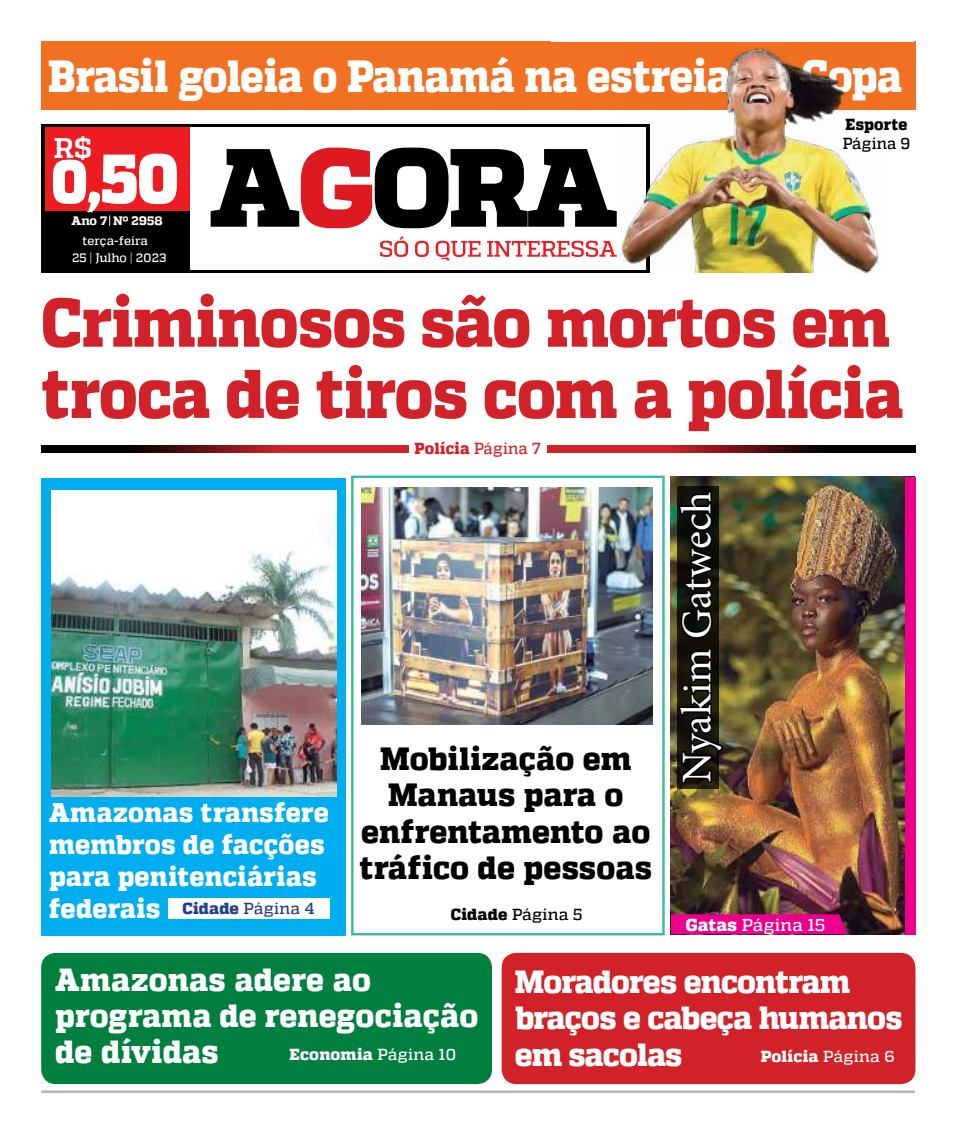
<style>
.page{position:relative;width:957px;height:1134px;background:#fff}
.page>*{position:absolute;margin:0;border:0;box-sizing:border-box;transform-origin:0 0}
.t1{font:800 68.75px/71.2px "MW Quadon";letter-spacing:-.01em;color:#d12229;scale:.91 1}
.t2{font:900 60.75px "MW Quadon";color:#fff;scale:.91 1}
.t3{font:800 44.88px "MW Quadon";letter-spacing:-.015em;color:#fff;scale:.9 1}
.t4{font:42.25px "Minion Pro";color:#fff}
.t5{font:800 32px/36.4px "MW Quadon";letter-spacing:.005em;color:#000;text-align:center;scale:.95 1}
.t6{font:800 31.88px/36px "MW Quadon";letter-spacing:-.015em;color:#fff;scale:.95 1}
.t7{font:800 31.88px/36px "MW Quadon";letter-spacing:.01em;color:#fff;scale:.95 1}
.t8{font:800 27px/31.9px "MW Quadon";letter-spacing:.01em;color:#fff;scale:.95 1}
.t9{font:700 18.25px "MW Quadon";color:#fff}
.t10{font:500 17.12px "MW Quadon";letter-spacing:.02em;color:#fff}
.t11{font:800 16px "MW Quadon";letter-spacing:.015em;color:#fff}
.t12{font:800 16px "MW Quadon";letter-spacing:.015em;color:#d12229;scale:.95 1}
.t13{font:500 16px "MW Quadon";letter-spacing:.02em;color:#000}
.t14{font:800 16px "MW Quadon";letter-spacing:.01em;color:#000;scale:.95 1}
.t15{font:500 16px "MW Quadon";letter-spacing:.02em;color:#000;scale:.95 1}
.t16{font:500 12.25px/17.5px "MW Quadon";color:#fff}
.t17{font:800 12.25px "MW Quadon";letter-spacing:.01em;color:#fff}
.s1{font-size:28.25px}
.s2{font-size:69.38px}
.s3{font-size:16px;color:#24408e}
.s4{font-weight:500;font-size:16px;color:#24408e}
.s5{font-weight:500}
.s6{font-weight:800}
</style>
<div class="page">
<img style="left:671px;top:477px;width:234px;height:457px">
<div style="left:41px;top:42px;width:874px;height:68px;background:#f27021"></div>
<div style="left:351px;top:476px;width:314px;height:459px;border:2px solid #3abb9d"></div>
<div style="left:41px;top:953px;width:451px;height:131px;background:#007f3f;border-radius:15px"></div>
<div style="left:501px;top:953px;width:414px;height:131px;background:#d12229;border-radius:15px"></div>
<div style="left:41px;top:210px;width:148px;height:63px;background:#000"></div>
<div style="left:41px;top:127px;width:148px;height:83px;background:#ed1c23"></div>
<hr style="left:41px;top:125px;width:4px;height:148px;background:#000">
<svg style="left:211px;top:148px;width:406px;height:80px"></svg>
<svg style="left:380px;top:236px;width:28px;height:21px"></svg>
<svg style="left:415px;top:241px;width:14px;height:16px"></svg>
<svg style="left:436px;top:241px;width:45px;height:20px"></svg>
<svg style="left:487px;top:241px;width:130px;height:16px"></svg>
<hr style="left:41px;top:270px;width:609px;height:3px;background:#000">
<hr style="left:41px;top:1090px;width:874px;height:3px;background:#b1b3b5">
<svg style="left:41px;top:445px;width:368px;height:7px;background:#731216"></svg>
<svg style="left:547px;top:445px;width:368px;height:8px;background:#711216"></svg>
<div style="left:41px;top:478px;width:304px;height:457px;background:#00adef"></div>
<div style="left:168px;top:898px;width:161px;height:20px;background:#fff"></div>
<hr style="left:41px;top:124px;width:609px;height:3px;background:#000">
<img style="left:361px;top:487px;width:292px;height:238px">
<div style="left:905px;top:477px;width:10px;height:457px;background:#ec008b"></div>
<svg style="left:671px;top:914px;width:176px;height:20px;background:#e50187"></svg>
<img style="left:621px;top:48px;width:258px;height:225px">
<svg style="left:677px;top:486px;width:41px;height:303px"></svg>
<svg style="left:676px;top:646px;width:48px;height:139px;background:#18150b"></svg>
<svg style="left:676px;top:489px;width:38px;height:151px;background:#0b0d07"></svg>
<img style="left:51px;top:491px;width:285px;height:305px">
<h3 class="t3" style="left:48px;top:50px;width:950px">Brasil goleia o Panamá na estreia da Copa</h3>
<p class="t9" style="left:54px;top:137px;width:40px">R$<span class="s1">R$</span></p>
<h2 class="t2" style="left:52px;top:146px;width:140px">0,<span class="s2">50</span></h2>
<p class="t17" style="left:72px;top:214px;width:93px">Ano 7 Nº 2958</p>
<p class="t16" style="left:72px;top:232px;width:96px;text-indent:10px">terça-feira<br>25 | Julho | 2023</p>
<p class="t14" style="left:845px;top:115px;width:66px">Esporte</p>
<p class="t15" style="left:842px;top:134px;width:73px">Página 9</p>
<h1 class="t1" style="left:41px;top:288px;width:949px">Criminosos são mortos em troca de tiros com a polícia</h1>
<p class="t8" style="left:49px;top:797px;width:296px">Amazonas transfere membros de facções para penitenciárias federais <span class="s3">Cidade</span> <span class="s4">Página 4</span></p>
<p class="t12" style="left:415px;top:439px;width:134px">Polícia <span class="s5">Página 7</span></p>
<p class="t5" style="left:359px;top:741px;width:309px">Mobilização em<br>Manaus para o enfrentamento ao tráfico de pessoas</p>
<p class="t13" style="left:451px;top:905px;width:133px"><span class="s6">Cidade</span> Página 5</p>
<h3 class="t4" style="left:668px;top:783px;width:293px;rotate:-90deg">Nyakim Gatwech</h3>
<p class="t10" style="left:686px;top:915px;width:141px"><span class="s6">Gatas</span> Página 15</p>
<p class="t7" style="left:55px;top:962px;width:447px">Amazonas adere ao programa de renegociação de dívidas</p>
<p class="t6" style="left:515px;top:965px;width:410px">Moradores encontram braços e cabeça humanos em sacolas</p>
<p class="t11" style="left:289px;top:1045px;width:168px">Economia <span class="s5">Página 10</span></p>
<p class="t11" style="left:760px;top:1047px;width:135px">Polícia <span class="s5">Página 6</span></p>
</div>
